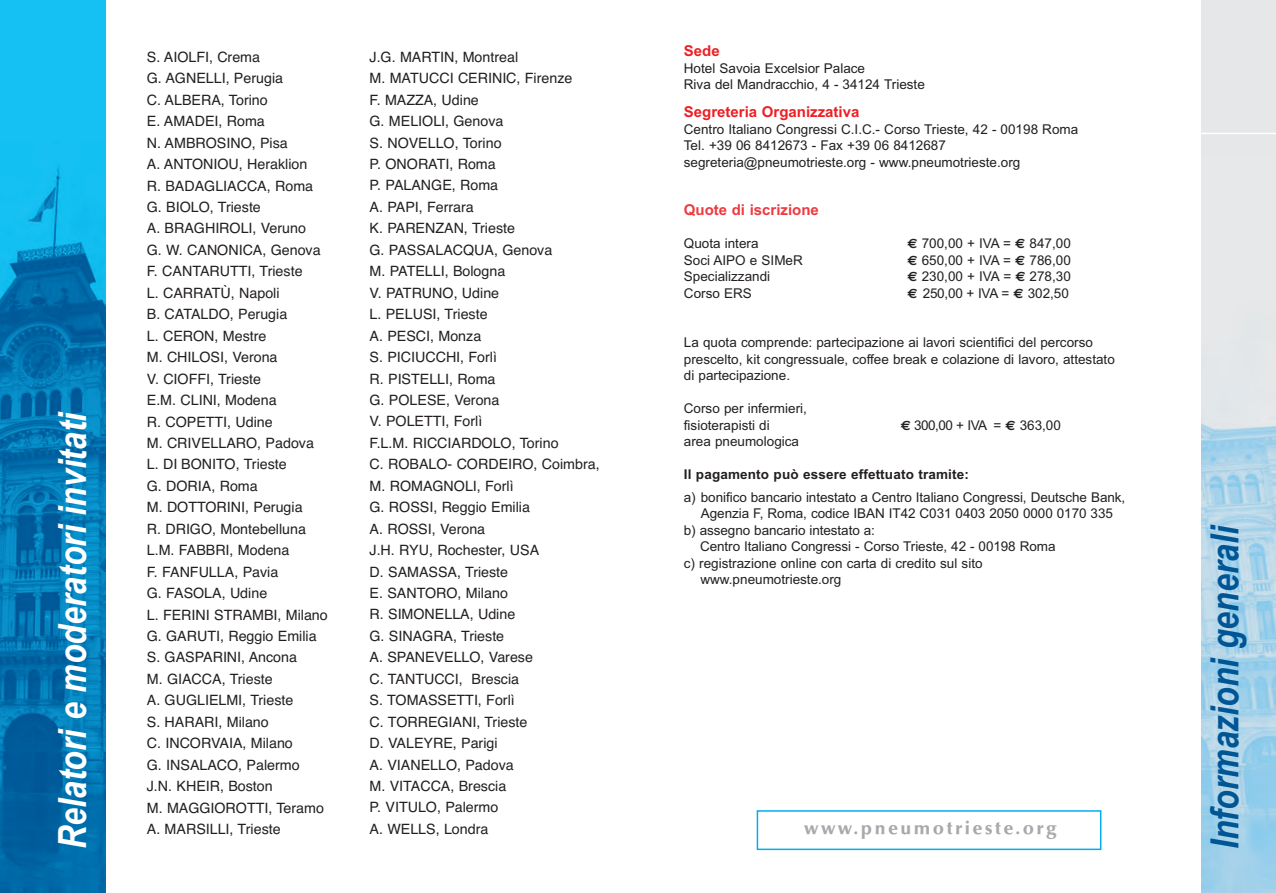
<style>
.page{position:relative;width:1276px;height:893px;background:#fff}
.page>*{position:absolute;margin:0;border:0;box-sizing:border-box;transform-origin:0 0}
.t1{font:italic 700 39px "Arial Narrow";color:#fff}
.t2{font:italic 700 39px "Arial Narrow";color:#005595}
.t3{font:700 18px "Optima BQ";letter-spacing:.165em;color:#a8a9ad}
.t4{font:700 15px "Arial";color:#ee1e24}
.t5{font:700 15px "Arial";color:#ee3a41}
.t6{font:14.25px/21.5px "Helvetica";color:#231f20}
.t7{font:13.5px/16.5px "Arial";color:#231f20}
.t8{font:700 13.5px "Arial";letter-spacing:.01em;color:#231f20}
.t9{font:13.5px "Arial";letter-spacing:-.035em;color:#231f20}
.s1{font-family:"Euro Sans";font-weight:700}
</style>
<div class="page">
<div style="left:1201px;top:0;width:74px;height:893px;background:#e6e7e9"></div>
<img style="left:1201px;top:423px;width:74px;height:470px">
<div style="left:0;top:0;width:106px;height:893px;background:#15c0f2"></div>
<img style="left:0;top:168px;width:106px;height:725px">
<hr style="left:1073px;top:133px;width:203px;height:1px;background:#fff">
<div style="left:756px;top:810px;width:345px;height:40px;border:2px solid #00aeef"></div>
<h1 class="t1" style="left:50px;top:849px;width:439px;rotate:-90deg">Relatori e moderatori invitati</h1>
<p class="t6" style="left:147px;top:46px;width:182px">S. AIOLFI, Crema<br>G. AGNELLI, Perugia<br>C. ALBERA, Torino<br>E. AMADEI, Roma<br>N. AMBROSINO, Pisa<br>A. ANTONIOU, Heraklion<br>R. BADAGLIACCA, Roma<br>G. BIOLO, Trieste<br>A. BRAGHIROLI, Veruno<br>G. W. CANONICA, Genova<br>F. CANTARUTTI, Trieste<br>L. CARRATÙ, Napoli<br>B. CATALDO, Perugia<br>L. CERON, Mestre<br>M. CHILOSI, Verona<br>V. CIOFFI, Trieste<br>E.M. CLINI, Modena<br>R. COPETTI, Udine<br>M. CRIVELLARO, Padova<br>L. DI BONITO, Trieste<br>G. DORIA, Roma<br>M. DOTTORINI, Perugia<br>R. DRIGO, Montebelluna<br>L.M. FABBRI, Modena<br>F. FANFULLA, Pavia<br>G. FASOLA, Udine<br>L. FERINI STRAMBI, Milano<br>G. GARUTI, Reggio Emilia<br>S. GASPARINI, Ancona<br>M. GIACCA, Trieste<br>A. GUGLIELMI, Trieste<br>S. HARARI, Milano<br>C. INCORVAIA, Milano<br>G. INSALACO, Palermo<br>J.N. KHEIR, Boston<br>M. MAGGIOROTTI, Teramo<br>A. MARSILLI, Trieste</p>
<p class="t6" style="left:369px;top:46px;width:232px">J.G. MARTIN, Montreal<br>M. MATUCCI CERINIC, Firenze<br>F. MAZZA, Udine<br>G. MELIOLI, Genova<br>S. NOVELLO, Torino<br>P. ONORATI, Roma<br>P. PALANGE, Roma<br>A. PAPI, Ferrara<br>K. PARENZAN, Trieste<br>G. PASSALACQUA, Genova<br>M. PATELLI, Bologna<br>V. PATRUNO, Udine<br>L. PELUSI, Trieste<br>A. PESCI, Monza<br>S. PICIUCCHI, Forlì<br>R. PISTELLI, Roma<br>G. POLESE, Verona<br>V. POLETTI, Forlì<br>F.L.M. RICCIARDOLO, Torino<br>C. ROBALO- CORDEIRO, Coimbra,<br>M. ROMAGNOLI, Forlì<br>G. ROSSI, Reggio Emilia<br>A. ROSSI, Verona<br>J.H. RYU, Rochester, USA<br>D. SAMASSA, Trieste<br>E. SANTORO, Milano<br>R. SIMONELLA, Udine<br>G. SINAGRA, Trieste<br>A. SPANEVELLO, Varese<br>C. TANTUCCI, Brescia<br>S. TOMASSETTI, Forlì<br>C. TORREGIANI, Trieste<br>D. VALEYRE, Parigi<br>A. VIANELLO, Padova<br>M. VITACCA, Brescia<br>P. VITULO, Palermo<br>A. WELLS, Londra</p>
<p class="t4" style="left:684px;top:42px;width:37px">Sede</p>
<p class="t7" style="left:684px;top:60px;width:242px">Hotel Savoia Excelsior Palace<br>Riva del Mandracchio, 4 - 34124 Trieste</p>
<p class="t4" style="left:684px;top:103px;width:177px">Segreteria Organizzativa</p>
<p class="t7" style="left:684px;top:121px;width:396px">Centro Italiano Congressi C.I.C.- Corso Trieste, 42 - 00198 Roma<br>Tel. +39 06 8412673 - Fax +39 06 8412687 segreteria@pneumotrieste.org - www.pneumotrieste.org</p>
<p class="t5" style="left:684px;top:201px;width:137px">Quote di iscrizione</p>
<p class="t7" style="left:684px;top:235px;width:76px">Quota intera</p>
<p class="t7" style="left:907px;top:235px;width:165px"><span class="s1">€</span> 700,00 + IVA = <span class="s1">€</span> 847,00</p>
<p class="t7" style="left:684px;top:252px;width:120px">Soci AIPO e SIMeR</p>
<p class="t7" style="left:907px;top:252px;width:165px"><span class="s1">€</span> 650,00 + IVA = <span class="s1">€</span> 786,00</p>
<p class="t7" style="left:684px;top:268px;width:88px">Specializzandi</p>
<p class="t7" style="left:907px;top:268px;width:165px"><span class="s1">€</span> 230,00 + IVA = <span class="s1">€</span> 278,30</p>
<p class="t7" style="left:684px;top:285px;width:69px">Corso ERS</p>
<p class="t7" style="left:907px;top:285px;width:163px"><span class="s1">€</span> 250,00 + IVA = <span class="s1">€</span> 302,50</p>
<p class="t7" style="left:684px;top:334px;width:432px">La quota comprende: partecipazione ai lavori scientifici del percorso prescelto, kit congressuale, coffee break e colazione di lavoro, attestato di partecipazione.</p>
<p class="t7" style="left:684px;top:400px;width:125px">Corso per infermieri, fisioterapisti di</p>
<p class="t9" style="left:901px;top:417px;width:162px"><span class="s1">€</span> 300,00 + IVA = <span class="s1">€</span> 363,00</p>
<p class="t7" style="left:684px;top:433px;width:117px">area pneumologica</p>
<p class="t8" style="left:684px;top:467px;width:286px">Il pagamento può essere effettuato tramite:</p>
<p class="t7" style="left:684px;top:489px;width:443px">a) bonifico bancario intestato a Centro Italiano Congressi, Deutsche Bank,</p>
<p class="t7" style="left:701px;top:505px;width:413px">Agenzia F, Roma, codice IBAN IT42 C031 0403 2050 0000 0170 335</p>
<p class="t7" style="left:684px;top:522px;width:193px">b) assegno bancario intestato a:</p>
<p class="t7" style="left:700px;top:538px;width:357px">Centro Italiano Congressi - Corso Trieste, 42 - 00198 Roma</p>
<p class="t7" style="left:684px;top:555px;width:300px">c) registrazione online con carta di credito sul sito</p>
<p class="t7" style="left:700px;top:571px;width:143px">www.pneumotrieste.org</p>
<p class="t3" style="left:804px;top:818px;width:254px">www.pneumotrieste.org</p>
<h1 class="t2" style="left:1202px;top:849px;width:326px;rotate:-90deg">Informazioni generali</h1>
</div>
